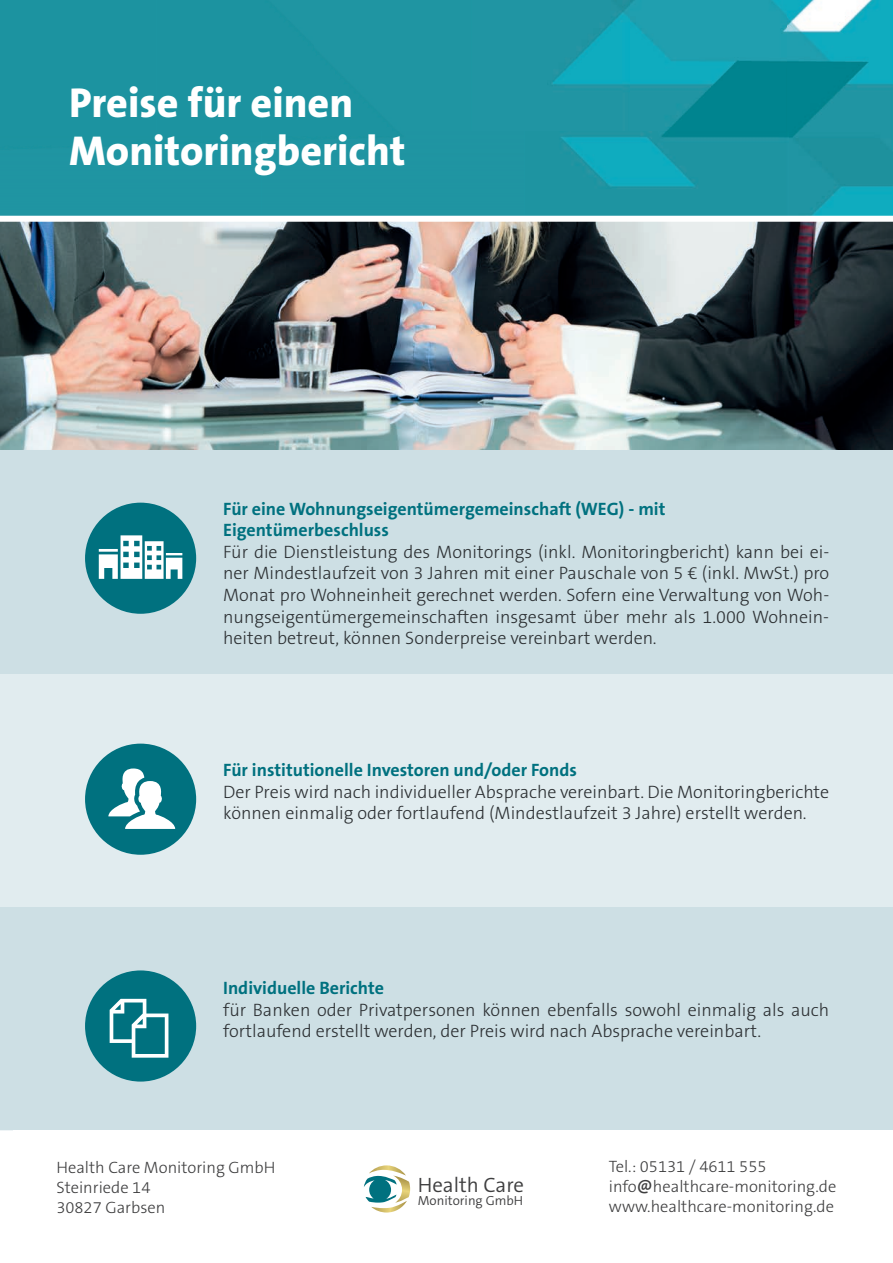
<style>
.page{position:relative;width:893px;height:1263px;background:#fff}
.page>*{position:absolute;margin:0;border:0;box-sizing:border-box;transform-origin:0 0}
.t1{font:800 42px/48px "The Sans B W8";color:#fff}
.t2{font:300 20.85px "The Sans B W4";color:#3e3e3f}
.t3{font:300 18px/21.6px "The Sans B W3";color:#2c3033}
.t4{font:700 18px/21.6px "The Sans B W7";color:#00717f}
.t5{font:300 16.5px/19.8px "The Sans B W3";color:#3e3e3f}
.t6{font:300 13.2px "The Sans B W4";color:#3e3e3f}
.s1{font-family:"The Sans B W6";font-weight:600}
</style>
<div class="page">
<div style="left:0;top:908px;width:893px;height:222px;background:#cddfe4"></div>
<div style="left:0;top:450px;width:893px;height:225px;background:#cddfe4"></div>
<div style="left:0;top:675px;width:893px;height:232px;background:#e1ecef"></div>
<img style="left:0;top:222px;width:893px;height:228px">
<img style="left:0;top:0;width:893px;height:216px">
<div style="left:85px;top:970px;width:111px;height:111px;background:#00717f;border-radius:50%"></div>
<svg style="left:110px;top:999px;width:58px;height:59px"></svg>
<div style="left:85px;top:744px;width:111px;height:111px;background:#00717f;border-radius:50%"></div>
<svg style="left:108px;top:768px;width:67px;height:61px"></svg>
<div style="left:85px;top:503px;width:111px;height:111px;background:#00717f;border-radius:50%"></div>
<svg style="left:99px;top:535px;width:83px;height:44px"></svg>
<svg style="left:364px;top:1165px;width:46px;height:47px"></svg>
<h1 class="t1" style="left:69px;top:79px;width:338px">Preise für einen<br>Monitoringbericht</h1>
<p class="t4" style="left:223px;top:498px;width:444px">Für eine Wohnungseigentümergemeinschaft (WEG) - mit<br>Eigentümerbeschluss</p>
<p class="t3" style="left:223px;top:541px;width:608px;text-align:justify">Für die Dienstleistung des Monitorings (inkl. Monitoringbericht) kann bei ei&shy;ner Mindestlaufzeit von 3 Jahren mit einer Pauschale von 5 € (inkl. MwSt.) pro Monat pro Wohneinheit gerechnet werden. Sofern eine Verwaltung von Woh&shy;nungseigentümergemeinschaften insgesamt über mehr als 1.000 Wohnein&shy;heiten betreut, können Sonderpreise vereinbart werden.</p>
<p class="t4" style="left:223px;top:759px;width:355px">Für institutionelle Investoren und/oder Fonds</p>
<p class="t3" style="left:223px;top:781px;width:608px">Der Preis wird nach individueller Absprache vereinbart. Die Monitoringberichte können einmalig oder fortlaufend (Mindestlaufzeit 3 Jahre) erstellt werden.</p>
<p class="t4" style="left:223px;top:977px;width:162px">Individuelle Berichte</p>
<p class="t3" style="left:223px;top:999px;width:608px">für Banken oder Privatpersonen können ebenfalls sowohl einmalig als auch fortlaufend erstellt werden, der Preis wird nach Absprache vereinbart.</p>
<p class="t5" style="left:56px;top:1157px;width:220px">Health Care Monitoring GmbH<br>Steinriede 14<br>30827 Garbsen</p>
<p class="t5" style="left:609px;top:1156px;width:229px">Tel.: 05131 / 4611 555 info<span class="s1">@</span>healthcare-monitoring.de www.healthcare-monitoring.de</p>
<p class="t2" style="left:418px;top:1171px;width:108px">Health Care</p>
<p class="t6" style="left:418px;top:1192px;width:107px">Monitoring GmbH</p>
</div>
